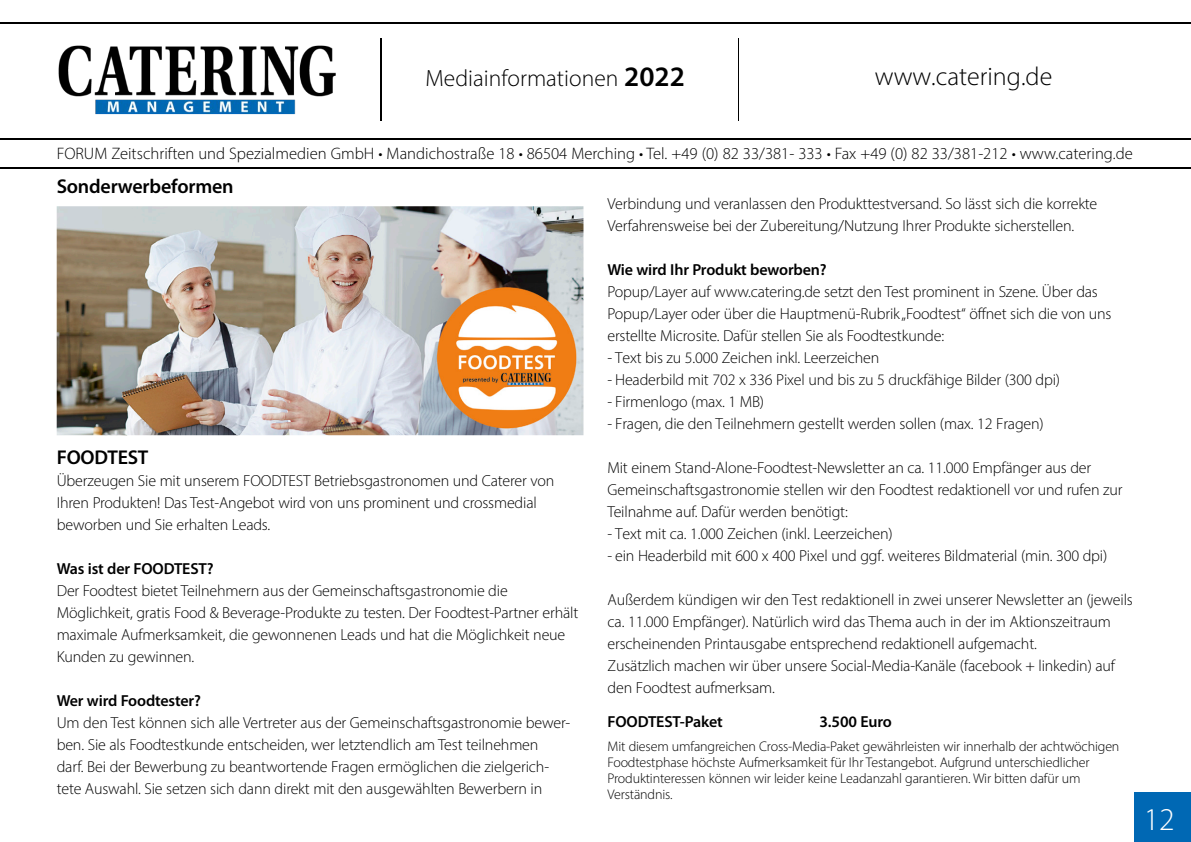
<style>
.page{position:relative;width:1191px;height:842px;background:#fff}
.page>*{position:absolute;margin:0;border:0;box-sizing:border-box;transform-origin:0 0}
.t1{font:300 31.8px "Myriad Pro";color:#fff}
.t2{font:300 26px "Myriad Pro";color:#000}
.t3{font:300 23.6px "Myriad Pro";color:#000}
.t4{font:600 20px "Myriad Pro";letter-spacing:-.01em;color:#000}
.t5{font:300 16.6px "Myriad Pro";color:#000}
.t6{font:300 16px/22px "Myriad Pro";letter-spacing:-.01em;color:#000}
.t7{font:600 16px "Myriad Pro";letter-spacing:-.01em;color:#000}
.t8{font:300 14px/16px "Myriad Pro";letter-spacing:-.01em;color:#000}
.s1{font-weight:600;font-size:28.2px}
</style>
<div class="page">
<div style="left:1134px;top:793px;width:57px;height:49px;background:#0068b4"></div>
<hr style="left:0;top:22px;width:1191px;height:1px;background:#000">
<hr style="left:0;top:138px;width:1191px;height:1px;background:#000">
<hr style="left:0;top:167px;width:1191px;height:1px;background:#000">
<img style="left:57px;top:206px;width:526px;height:229px">
<img style="left:432px;top:284px;width:148px;height:145px">
<hr style="left:381px;top:38px;width:1px;height:82px;background:#000">
<hr style="left:738px;top:38px;width:1px;height:82px;background:#000">
<img style="left:58px;top:45px;width:278px;height:70px">
<h3 class="t3" style="left:426px;top:64px;width:261px">Mediainformationen <span class="s1">2022</span></h3>
<h2 class="t2" style="left:875px;top:61px;width:179px">www.catering.de</h2>
<p class="t5" style="left:57px;top:143px;width:1077px">FORUM Zeitschriften und Spezialmedien GmbH • Mandichostraße 18 • 86504 Merching • Tel. +49 (0) 82 33/381- 333 • Fax +49 (0) 82 33/381-212 • www.catering.de</p>
<p class="t4" style="left:57px;top:173px;width:178px">Sonderwerbeformen</p>
<p class="t4" style="left:57px;top:444px;width:93px">FOODTEST</p>
<p class="t6" style="left:57px;top:469px;width:499px">Überzeugen Sie mit unserem FOODTEST Betriebsgastronomen und Caterer von<br>Ihren Produkten! Das Test-Angebot wird von uns prominent und crossmedial beworben und Sie erhalten Leads.</p>
<p class="t7" style="left:57px;top:558px;width:158px">Was ist der FOODTEST?</p>
<p class="t6" style="left:57px;top:579px;width:523px">Der Foodtest bietet Teilnehmern aus der Gemeinschaftsgastronomie die Möglichkeit, gratis Food &amp; Beverage-Produkte zu testen. Der Foodtest-Partner erhält maximale Aufmerksamkeit, die gewonnenen Leads und hat die Möglichkeit neue Kunden zu gewinnen.</p>
<p class="t7" style="left:57px;top:690px;width:146px">Wer wird Foodtester?</p>
<p class="t6" style="left:57px;top:711px;width:515px">Um den Test können sich alle Vertreter aus der Gemeinschaftsgastronomie bewer&shy;ben. Sie als Foodtestkunde entscheiden, wer letztendlich am Test teilnehmen<br>darf. Bei der Bewerbung zu beantwortende Fragen ermöglichen die zielgerich&shy;tete Auswahl. Sie setzen sich dann direkt mit den ausgewählten Bewerbern in</p>
<p class="t6" style="left:607px;top:192px;width:491px">Verbindung und veranlassen den Produkttestversand. So lässt sich die korrekte<br>Verfahrensweise bei der Zubereitung/Nutzung Ihrer Produkte sicherstellen.</p>
<p class="t7" style="left:607px;top:259px;width:221px">Wie wird Ihr Produkt beworben?</p>
<p class="t6" style="left:607px;top:280px;width:505px">Popup/Layer auf www.catering.de setzt den Test prominent in Szene. Über das<br>Popup/Layer oder über die Hauptmenü-Rubrik „Foodtest“ öffnet sich die von uns erstellte Microsite. Dafür stellen Sie als Foodtestkunde:</p>
<p class="t6" style="left:607px;top:346px;width:273px">- Text bis zu 5.000 Zeichen inkl. Leerzeichen</p>
<p class="t6" style="left:607px;top:368px;width:454px">- Headerbild mit 702 x 336 Pixel und bis zu 5 druckfähige Bilder (300 dpi)</p>
<p class="t6" style="left:607px;top:390px;width:158px">- Firmenlogo (max. 1 MB)</p>
<p class="t6" style="left:607px;top:412px;width:438px">- Fragen, die den Teilnehmern gestellt werden sollen (max. 12 Fragen)</p>
<p class="t6" style="left:607px;top:456px;width:516px">Mit einem Stand-Alone-Foodtest-Newsletter an ca. 11.000 Empfänger aus der<br>Gemeinschaftsgastronomie stellen wir den Foodtest redaktionell vor und rufen zur<br>Teilnahme auf. Dafür werden benötigt:</p>
<p class="t6" style="left:607px;top:522px;width:287px">- Text mit ca. 1.000 Zeichen (inkl. Leerzeichen)</p>
<p class="t6" style="left:607px;top:544px;width:501px">- ein Headerbild mit 600 x 400 Pixel und ggf. weiteres Bildmaterial (min. 300 dpi)</p>
<p class="t6" style="left:607px;top:588px;width:527px">Außerdem kündigen wir den Test redaktionell in zwei unserer Newsletter an (jeweils ca. 11.000 Empfänger). Natürlich wird das Thema auch in der im Aktionszeitraum erscheinenden Printausgabe entsprechend redaktionell aufgemacht.<br>Zusätzlich machen wir über unsere Social-Media-Kanäle (facebook + linkedin) auf den Foodtest aufmerksam.</p>
<p class="t7" style="left:607px;top:711px;width:117px">FOODTEST-Paket</p>
<p class="t7" style="left:819px;top:711px;width:74px">3.500 Euro</p>
<p class="t8" style="left:607px;top:738px;width:513px">Mit diesem umfangreichen Cross-Media-Paket gewährleisten wir innerhalb der achtwöchigen Foodtestphase höchste Aufmerksamkeit für Ihr Testangebot. Aufgrund unterschiedlicher Produktinteressen können wir leider keine Leadanzahl garantieren. Wir bitten dafür um Verständnis.</p>
<h1 class="t1" style="left:1143px;top:800px;width:33px">12</h1>
</div>
